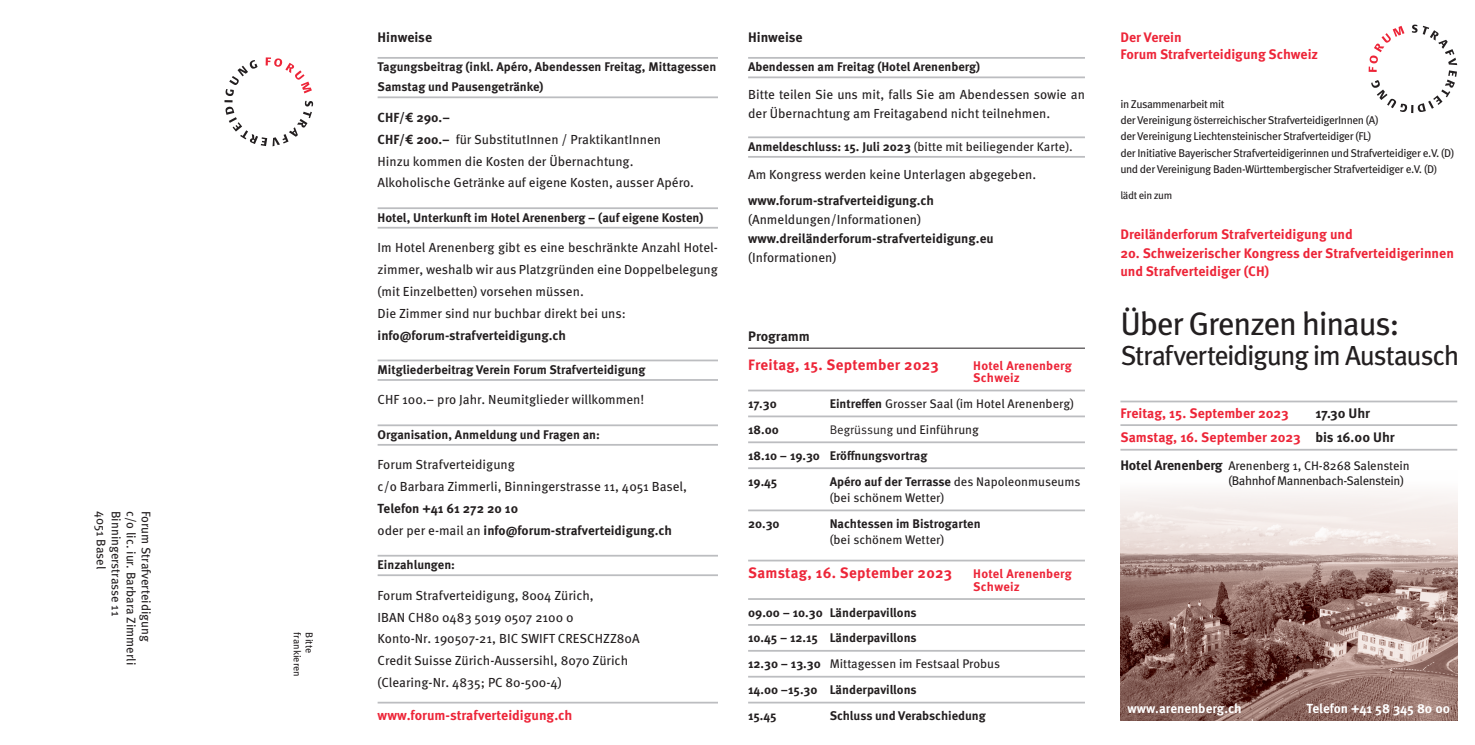
<style>
.page{position:relative;width:1475px;height:745px;background:#fff}
.page>*{position:absolute;margin:0;border:0;box-sizing:border-box;transform-origin:0 0}
.t1{font:32.5px "Meta Pro";letter-spacing:-.04em;color:#231f20}
.t2{font:27.5px "Meta Pro";letter-spacing:-.05em;color:#231f20}
.t3{font:700 15px "Meta Pro";letter-spacing:.02em;color:#ed2538}
.t4{font:700 13.75px/23.6px "Meta Pro";letter-spacing:-.005em;color:#ed2538}
.t5{font:700 13.75px "Meta Pro";color:#231f20}
.t6{font:13.12px/21.9px "Meta Pro";color:#231f20}
.t7{font:700 13.12px/21.9px "Meta Pro";color:#231f20}
.t8{font:700 13.12px "Meta Pro";color:#fff}
.t9{font:700 12.5px/25.9px "Meta Pro";color:#231f20}
.t10{font:12.5px/16.2px "Meta Pro";letter-spacing:-.005em;color:#231f20}
.t11{font:12.5px/15px "Meta Pro";letter-spacing:-.03em;color:#231f20}
.t12{font:700 12.5px/12.5px "Meta Pro";letter-spacing:.02em;color:#ed2538}
.t13{font:11.25px/16.2px "Meta Pro";letter-spacing:-.035em;color:#231f20}
.t14{font:10.62px "Meta Pro";letter-spacing:-.04em;color:#231f20}
.t15{font:10px "Meta Pro";color:#231f20}
.s1{font-weight:700}
.s2{font-weight:400}
.s3{font-family:"Meta Pro Norm";font-weight:400}
.s4{font-size:10.62px}
.s5{color:#231f20}
.s6{font-weight:700;font-size:13.75px}
</style>
<div class="page">
<img style="left:1120px;top:492px;width:336px;height:227px">
<hr style="left:748px;top:389px;width:336px;height:2px;background:#bcbdc0">
<hr style="left:748px;top:415px;width:336px;height:2px;background:#bcbdc0">
<hr style="left:748px;top:441px;width:336px;height:2px;background:#bcbdc0">
<hr style="left:748px;top:467px;width:336px;height:2px;background:#bcbdc0">
<hr style="left:748px;top:509px;width:336px;height:2px;background:#bcbdc0">
<hr style="left:748px;top:559px;width:336px;height:2px;background:#bcbdc0">
<hr style="left:748px;top:597px;width:336px;height:2px;background:#bcbdc0">
<hr style="left:748px;top:623px;width:336px;height:2px;background:#bcbdc0">
<hr style="left:748px;top:649px;width:336px;height:2px;background:#bcbdc0">
<hr style="left:748px;top:675px;width:336px;height:2px;background:#bcbdc0">
<hr style="left:748px;top:701px;width:336px;height:2px;background:#bcbdc0">
<svg style="left:224px;top:57px;width:89px;height:89px"></svg>
<hr style="left:748px;top:57px;width:336px;height:2px;background:#bcbdc0">
<hr style="left:748px;top:76px;width:336px;height:2px;background:#bcbdc0">
<hr style="left:748px;top:136px;width:336px;height:2px;background:#bcbdc0">
<hr style="left:748px;top:156px;width:336px;height:2px;background:#bcbdc0">
<hr style="left:1120px;top:400px;width:336px;height:2px;background:#bcbdc0">
<hr style="left:1120px;top:424px;width:336px;height:1px;background:#bcbdc0">
<hr style="left:1120px;top:448px;width:336px;height:2px;background:#bcbdc0">
<svg style="left:1368px;top:25px;width:88px;height:88px"></svg>
<hr style="left:748px;top:347px;width:336px;height:1px;background:#231f20">
<hr style="left:377px;top:57px;width:341px;height:2px;background:#bcbdc0">
<hr style="left:377px;top:96px;width:341px;height:2px;background:#bcbdc0">
<hr style="left:377px;top:207px;width:341px;height:2px;background:#bcbdc0">
<hr style="left:377px;top:227px;width:341px;height:1px;background:#bcbdc0">
<hr style="left:377px;top:359px;width:341px;height:2px;background:#bcbdc0">
<hr style="left:377px;top:379px;width:341px;height:1px;background:#bcbdc0">
<hr style="left:377px;top:424px;width:341px;height:2px;background:#bcbdc0">
<hr style="left:377px;top:443px;width:341px;height:2px;background:#bcbdc0">
<hr style="left:377px;top:554px;width:341px;height:2px;background:#bcbdc0">
<hr style="left:377px;top:574px;width:341px;height:1px;background:#bcbdc0">
<hr style="left:377px;top:701px;width:341px;height:2px;background:#bcbdc0">
<p class="t10" style="left:110px;top:510px;width:60px;rotate:90deg">4051 Basel</p>
<p class="t10" style="left:125px;top:510px;width:107px;rotate:90deg">Binningerstrasse 11</p>
<p class="t10" style="left:140px;top:510px;width:156px;rotate:90deg">c/o lic. iur. Barbara Zimmerli</p>
<p class="t10" style="left:155px;top:510px;width:132px;rotate:90deg">Forum Strafverteidigung</p>
<p class="t15" style="left:305px;top:632px;width:46px;rotate:90deg">frankieren</p>
<p class="t15" style="left:317px;top:632px;width:22px;rotate:90deg">Bitte</p>
<p class="t5" style="left:377px;top:27px;width:56px">Hinweise</p>
<p class="t5" style="left:748px;top:27px;width:56px">Hinweise</p>
<p class="t9" style="left:377px;top:56px;width:340px;line-height:20px">Tagungsbeitrag (inkl. Apéro, Abendessen Freitag, Mittagessen<br>Samstag und Pausengetränke)</p>
<p class="t6" style="left:377px;top:105px;width:318px"><span class="s1">CHF/€ 290.–<br>CHF/€ 200.–</span> für SubstitutInnen / PraktikantInnen Hinzu kommen die Kosten der Übernachtung.<br>Alkoholische Getränke auf eigene Kosten, ausser Apéro.</p>
<p class="t9" style="left:377px;top:203px;width:327px">Hotel, Unterkunft im Hotel Arenenberg – (auf eigene Kosten)</p>
<p class="t6" style="left:377px;top:236px;width:342px">Im Hotel Arenenberg gibt es eine beschränkte Anzahl Hotel&shy;zimmer, weshalb wir aus Platzgründen eine Doppelbelegung (mit Einzelbetten) vorsehen müssen.<br>Die Zimmer sind nur buchbar direkt bei uns:</p>
<p class="t7" style="left:377px;top:323px;width:190px">info@forum-strafverteidigung.ch</p>
<p class="t9" style="left:377px;top:355px;width:269px">Mitgliederbeitrag Verein Forum Strafverteidigung</p>
<p class="t6" style="left:377px;top:388px;width:268px">CHF 100.– pro Jahr. Neumitglieder willkommen!</p>
<p class="t9" style="left:377px;top:420px;width:224px">Organisation, Anmeldung und Fragen an:</p>
<p class="t6" style="left:377px;top:452px;width:311px">Forum Strafverteidigung<br>c/o Barbara Zimmerli, Binningerstrasse 11, 4051 Basel,</p>
<p class="t7" style="left:377px;top:496px;width:296px">Telefon +41 61 272 20 10<br><span class="s2">oder per e-mail an</span> info@forum-strafverteidigung.ch</p>
<p class="t9" style="left:377px;top:550px;width:79px">Einzahlungen:</p>
<p class="t6" style="left:377px;top:583px;width:263px">Forum Strafverteidigung, 8004 Zürich,<br>IBAN CH80 0483 5019 0507 2100 0<br>Konto-Nr. 190507-21, BIC SWIFT CRESCHZZ80A Credit Suisse Zürich-Aussersihl, 8070 Zürich (Clearing-Nr. 4835; PC 80-500-4)</p>
<p class="t4" style="left:377px;top:702px;width:196px">www.forum-strafverteidigung.ch</p>
<p class="t9" style="left:748px;top:53px;width:233px">Abendessen am Freitag (Hotel Arenenberg)</p>
<p class="t6" style="left:748px;top:84px;width:338px;line-height:19px">Bitte teilen Sie uns mit, falls Sie am Abendessen sowie an der Übernachtung am Freitagabend nicht teilnehmen.</p>
<p class="t10" style="left:748px;top:137px;width:326px"><span class="s1">Anmeldeschluss: 15. Juli 2023</span> (bitte mit beiliegender Karte).</p>
<p class="t6" style="left:748px;top:162px;width:289px">Am Kongress werden keine Unterlagen abgegeben.</p>
<p class="t7" style="left:748px;top:188px;width:187px">www.forum-strafverteidigung.ch</p>
<p class="t6" style="left:748px;top:207px;width:174px">(Anmeldungen/Informationen)</p>
<p class="t7" style="left:748px;top:226px;width:247px">www.dreiländerforum-strafverteidigung.eu</p>
<p class="t6" style="left:748px;top:245px;width:90px">(Informationen)</p>
<p class="t5" style="left:748px;top:325px;width:63px">Programm</p>
<p class="t3" style="left:748px;top:352px;width:192px">Freitag, 15. September 2023</p>
<p class="t12" style="left:973px;top:358px;width:100px">Hotel Arenenberg<br>Schweiz</p>
<p class="t9" style="left:748px;top:390px;width:30px">17.30</p>
<p class="t10" style="left:829px;top:394px;width:246px"><span class="s1">Eintreffen</span> Grosser Saal (im Hotel Arenenberg)</p>
<p class="t9" style="left:748px;top:415px;width:32px">18.00</p>
<p class="t9" style="left:748px;top:415px;width:232px;text-indent:81px"><span class="s3">Begrüssung</span> <span class="s2">und Einführung<br></span>18.10 – 19.30 Eröffnungsvortrag<br>19.45</p>
<p class="t10" style="left:829px;top:472px;width:252px"><span class="s1">Apéro auf der Terrasse</span> des Napoleonmuseums (bei schönem Wetter)</p>
<p class="t9" style="left:748px;top:509px;width:33px">20.30</p>
<p class="t9" style="left:829px;top:509px;width:152px">Nachtessen im Bistrogarten</p>
<p class="t10" style="left:829px;top:530px;width:116px">(bei schönem Wetter)</p>
<p class="t3" style="left:748px;top:561px;width:205px">Samstag, 16. September 2023</p>
<p class="t12" style="left:973px;top:566px;width:100px">Hotel Arenenberg<br>Schweiz</p>
<p class="t9" style="left:748px;top:598px;width:253px">09.00 – 10.30 Länderpavillons<br>10.45 – 12.15 Länderpavillons<br>12.30 – 13.30 <span class="s2">Mittagessen im Festsaal Probus<br></span>14.00 –15.30 Länderpavillons<br>15.45</p>
<p class="t9" style="left:829px;top:701px;width:158px">Schluss und Verabschiedung</p>
<p class="t4" style="left:1120px;top:28px;width:199px;line-height:16.5px">Der Verein<br>Forum Strafverteidigung Schweiz</p>
<p class="t13" style="left:1120px;top:95px;width:335px">in Zusammenarbeit mit<br>der Vereinigung österreichischer StrafverteidigerInnen (A)<br>der Vereinigung Liechtensteinischer Strafverteidiger (FL)<br>der Initiative Bayerischer Strafverteidigerinnen und Strafverteidiger e.V. (D) und der Vereinigung Baden-Württembergischer Strafverteidiger e.V. (D<span class="s4">)</span></p>
<p class="t14" style="left:1120px;top:187px;width:53px">lädt ein zum</p>
<p class="t4" style="left:1120px;top:221px;width:234px">Dreiländerforum Strafverteidigung und</p>
<p class="t4" style="left:1120px;top:242px;width:335px;line-height:18.8px">20. Schweizerischer Kongress der Strafverteidigerinnen und Strafverteidiger (CH)</p>
<h1 class="t1" style="left:1120px;top:298px;width:281px">Über Grenzen hinaus:</h1>
<h2 class="t2" style="left:1120px;top:334px;width:340px">Strafverteidigung im Austausch</h2>
<p class="t4" style="left:1120px;top:400px;width:170px">Freitag, 15. September 2023</p>
<p class="t4" style="left:1120px;top:400px;width:276px;text-indent:195px"><span class="s5">17.30 Uhr<br></span>Samstag, 16. September 2023 <span class="s5">bis 16.00 Uhr</span></p>
<p class="t11" style="left:1228px;top:456px;width:183px;text-indent:-108px"><span class="s6">Hotel Arenenberg</span> Arenenberg 1, CH-8268 Salenstein (Bahnhof Mannenbach-Salenstein)</p>
<p class="t8" style="left:1127px;top:697px;width:116px">www.arenenberg.ch</p>
<p class="t8" style="left:1306px;top:697px;width:145px">Telefon +41 58 345 80 00</p>
</div>
